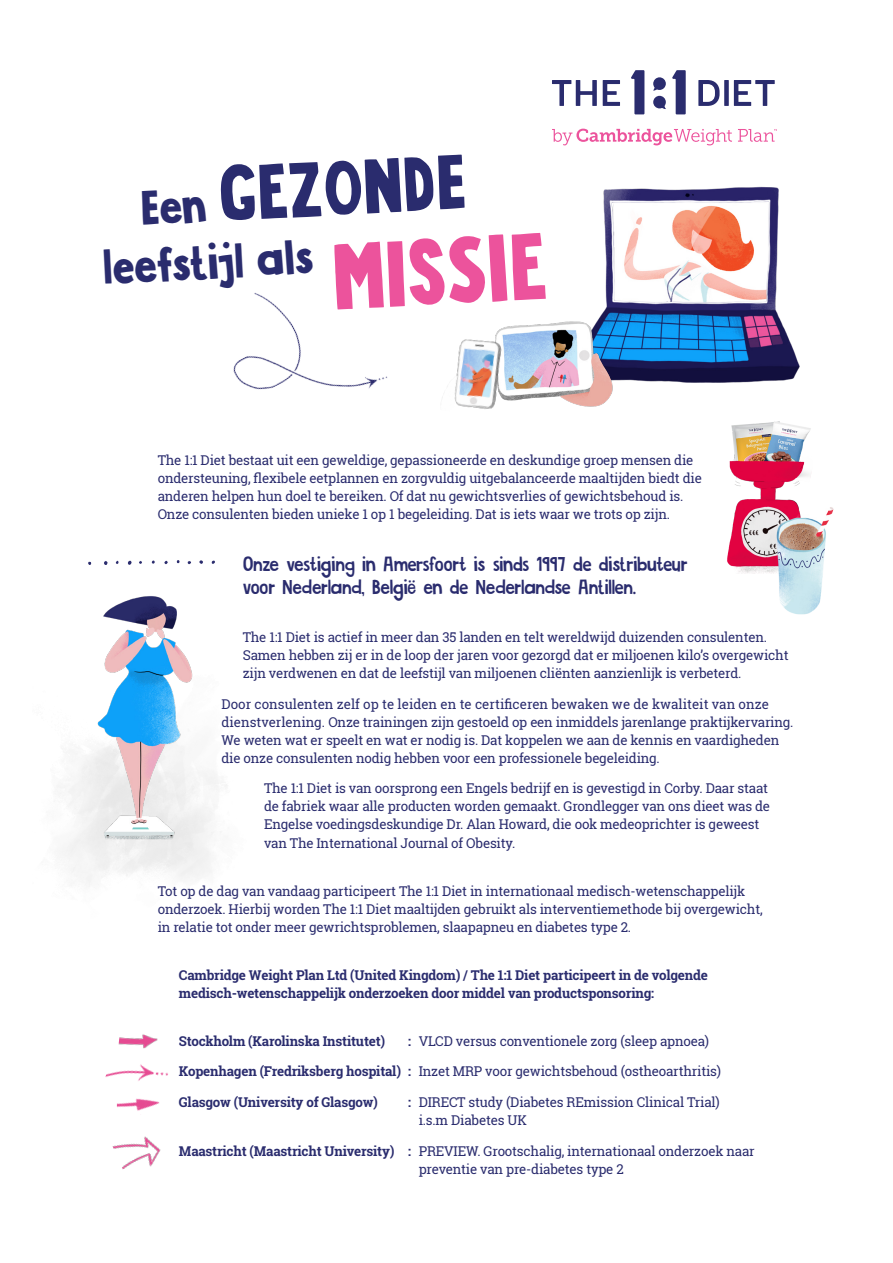
<style>
.page{position:relative;width:893px;height:1263px;background:#fff}
.page>*{position:absolute;margin:0;border:0;box-sizing:border-box;transform-origin:0 0}
.t1{font:700 91.2px "Aniara";color:#ec539c}
.t2{font:700 75px "Aniara";color:#2a2c6e}
.t3{font:700 46.95px "Aniara";color:#2a2c6e}
.t4{font:19.5px/22.5px "Aniara";letter-spacing:-.015em;color:#2a2c6e}
.t5{font:13.5px/18px "Roboto Slab";letter-spacing:-.015em;color:#2a2c6e}
.t6{font:700 13.5px/18px "Roboto Slab";letter-spacing:-.015em;color:#2a2c6e}
.s1{font-size:46.95px}
.s2{font-weight:700}
</style>
<div class="page">
<svg style="left:698px;top:80px;width:22px;height:26px"></svg>
<div style="left:724px;top:80px;width:5px;height:26px;background:#2a2c6e"></div>
<svg style="left:734px;top:80px;width:41px;height:26px"></svg>
<svg style="left:672px;top:70px;width:14px;height:44px"></svg>
<svg style="left:631px;top:70px;width:13px;height:44px"></svg>
<svg style="left:653px;top:77px;width:13px;height:32px"></svg>
<svg style="left:552px;top:80px;width:45px;height:26px"></svg>
<svg style="left:603px;top:80px;width:17px;height:26px"></svg>
<svg style="left:552px;top:129px;width:180px;height:16px"></svg>
<svg style="left:738px;top:129px;width:39px;height:13px"></svg>
<img style="left:199px;top:560px;width:16px;height:4px">
<img style="left:233px;top:293px;width:155px;height:97px">
<img style="left:118px;top:1034px;width:40px;height:15px">
<img style="left:117px;top:1106px;width:35px;height:5px">
<img style="left:105px;top:1064px;width:63px;height:42px">
<img style="left:112px;top:1136px;width:49px;height:34px">
<img style="left:82px;top:560px;width:115px;height:315px">
<img style="left:603px;top:186px;width:197px;height:197px">
<img style="left:520px;top:305px;width:110px;height:102px">
<img style="left:442px;top:325px;width:78px;height:84px">
<img style="left:727px;top:421px;width:84px;height:153px">
<img style="left:761px;top:506px;width:73px;height:108px">
<p class="t2" style="left:138px;top:150px;width:328px;rotate:-3deg"><span class="s1">Een</span> GEZONDE</p>
<p class="t1" style="left:329px;top:218px;width:217px;rotate:-3deg">MISSIE</p>
<p class="t3" style="left:101px;top:237px;width:213px;rotate:-3deg">leefstijl als</p>
<p class="t5" style="left:158px;top:451px;width:546px">The 1:1 Diet bestaat uit een geweldige, gepassioneerde en deskundige groep mensen die ondersteuning, flexibele eetplannen en zorgvuldig uitgebalanceerde maaltijden biedt die anderen helpen hun doel te bereiken. Of dat nu gewichtsverlies of gewichtsbehoud is.<br>Onze consulenten bieden unieke 1 op 1 begeleiding. Dat is iets waar we trots op zijn.</p>
<p class="t4" style="left:243px;top:555px;width:447px">Onze vestiging in Amersfoort is sinds 1997 de distributeur voor Nederland, België en de Nederlandse Antillen.</p>
<p class="t5" style="left:243px;top:628px;width:547px">The 1:1 Diet is actief in meer dan 35 landen en telt wereldwijd duizenden consulenten.<br>Samen hebben zij er in de loop der jaren voor gezorgd dat er miljoenen kilo’s overgewicht zijn verdwenen en dat de leefstijl van miljoenen cliënten aanzienlijk is verbeterd.</p>
<p class="t5" style="left:221px;top:695px;width:573px">Door consulenten zelf op te leiden en te certificeren bewaken we de kwaliteit van onze dienstverlening. Onze trainingen zijn gestoeld op een inmiddels jarenlange praktijkervaring.<br>We weten wat er speelt en wat er nodig is. Dat koppelen we aan de kennis en vaardigheden die onze consulenten nodig hebben voor een professionele begeleiding.</p>
<p class="t5" style="left:264px;top:779px;width:508px">The 1:1 Diet is van oorsprong een Engels bedrijf en is gevestigd in Corby. Daar staat de fabriek waar alle producten worden gemaakt. Grondlegger van ons dieet was de Engelse voedingsdeskundige Dr. Alan Howard, die ook medeoprichter is geweest van The International Journal of Obesity.</p>
<p class="t5" style="left:158px;top:881px;width:606px">Tot op de dag van vandaag participeert The 1:1 Diet in internationaal medisch-wetenschappelijk onderzoek. Hierbij worden The 1:1 Diet maaltijden gebruikt als interventiemethode bij overgewicht, in relatie tot onder meer gewrichtsproblemen, slaapapneu en diabetes type 2.</p>
<p class="t6" style="left:179px;top:965px;width:530px">Cambridge Weight Plan Ltd (United Kingdom) / The 1:1 Diet participeert in de volgende medisch-wetenschappelijk onderzoeken door middel van productsponsoring:</p>
<p class="t6" style="left:179px;top:1031px;width:208px">Stockholm (Karolinska Institutet)</p>
<p class="t5" style="left:408px;top:1031px;width:302px"><span class="s2">:</span> VLCD versus conventionele zorg (sleep apnoea)</p>
<p class="t5" style="left:179px;top:1062px;width:544px"><span class="s2">Kopenhagen (Fredriksberg hospital) :</span> Inzet MRP voor gewichtsbehoud (ostheoarthritis)</p>
<p class="t6" style="left:179px;top:1093px;width:200px">Glasgow (University of Glasgow)</p>
<p class="t5" style="left:419px;top:1093px;width:303px;text-indent:-11px"><span class="s2">:</span> DIRECT study (Diabetes REmission Clinical Trial) i.s.m Diabetes UK</p>
<p class="t5" style="left:419px;top:1142px;width:337px;text-indent:-240px"><span class="s2">Maastricht (Maastricht University) :</span> PREVIEW. Grootschalig, internationaal onderzoek naar preventie van pre-diabetes type 2</p>
</div>
